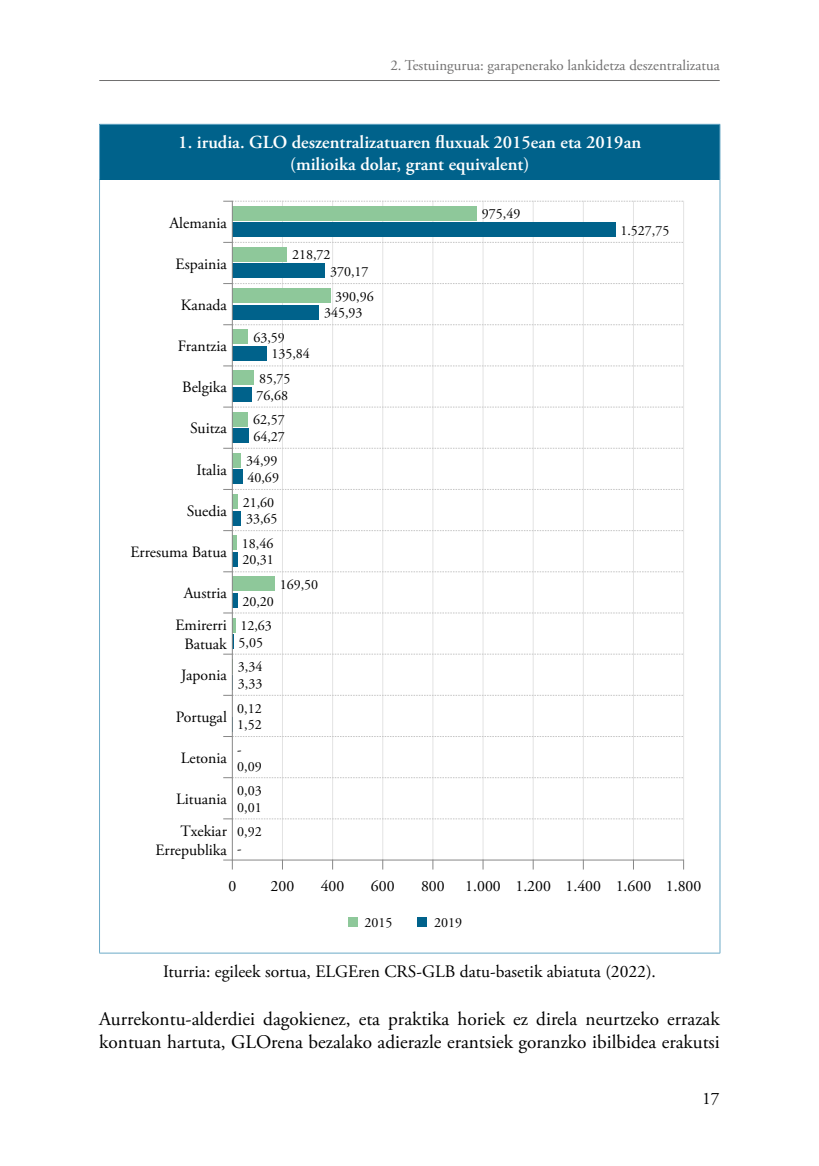
<style>
.page{position:relative;width:819px;height:1166px;background:#fff}
.page>*{position:absolute;margin:0;border:0;box-sizing:border-box;transform-origin:0 0}
.t1{font:19.25px/23.1px "Adobe Garamond Pro";color:#000}
.t2{font:600 18.38px/22.1px "Adobe Garamond Pro";color:#fff;text-align:center}
.t3{font:17.5px "Adobe Garamond Pro";color:#000}
.t4{font:15.75px/31.7px "Adobe Garamond Pro";color:#000}
.t5{font:14.88px "Adobe Garamond Pro";color:#706f6f}
.t6{font:14px/24.7px "Adobe Garamond Pro";color:#000}
</style>
<div class="page">
<hr style="left:99px;top:80px;width:620px;height:1px;background:#706f6f">
<div style="left:99px;top:124px;width:621px;height:55px;background:#00628b"></div>
<hr style="left:99px;top:124px;width:621px;height:1px;background:#6caac7">
<hr style="left:99px;top:125px;width:1px;height:54px;background:#6caac7">
<hr style="left:719px;top:125px;width:1px;height:54px;background:#6caac7">
<hr style="left:99px;top:179px;width:1px;height:774px;background:#6caac7">
<hr style="left:719px;top:179px;width:1px;height:774px;background:#6caac7">
<hr style="left:99px;top:953px;width:621px;height:1px;background:#6caac7">
<hr style="left:282px;top:201px;width:1px;height:659px;background:#e3e3e3">
<hr style="left:332px;top:201px;width:1px;height:659px;background:#e3e3e3">
<hr style="left:382px;top:201px;width:1px;height:659px;background:#e3e3e3">
<hr style="left:432px;top:201px;width:1px;height:659px;background:#e3e3e3">
<hr style="left:482px;top:201px;width:1px;height:659px;background:#e3e3e3">
<hr style="left:532px;top:201px;width:1px;height:659px;background:#e3e3e3">
<hr style="left:583px;top:201px;width:1px;height:659px;background:#e3e3e3">
<hr style="left:633px;top:201px;width:1px;height:659px;background:#e3e3e3">
<hr style="left:683px;top:201px;width:1px;height:659px;background:#e3e3e3">
<hr style="left:232px;top:859px;width:451px;height:1px;background:#878787">
<svg style="left:223px;top:859px;width:10px;height:10px"></svg>
<div style="left:232px;top:222px;width:383px;height:15px;background:#00628b"></div>
<div style="left:232px;top:263px;width:93px;height:15px;background:#00628b"></div>
<div style="left:232px;top:305px;width:87px;height:14px;background:#00628b"></div>
<div style="left:232px;top:346px;width:34px;height:15px;background:#00628b"></div>
<div style="left:232px;top:387px;width:19px;height:15px;background:#00628b"></div>
<div style="left:232px;top:428px;width:16px;height:15px;background:#00628b"></div>
<div style="left:232px;top:469px;width:10px;height:15px;background:#00628b"></div>
<div style="left:232px;top:511px;width:9px;height:14px;background:#00628b"></div>
<div style="left:232px;top:552px;width:5px;height:15px;background:#00628b"></div>
<div style="left:232px;top:593px;width:5px;height:15px;background:#00628b"></div>
<div style="left:232px;top:206px;width:245px;height:15px;background:#8ec89a"></div>
<div style="left:232px;top:247px;width:55px;height:15px;background:#8ec89a"></div>
<div style="left:232px;top:288px;width:98px;height:15px;background:#8ec89a"></div>
<div style="left:232px;top:329px;width:16px;height:15px;background:#8ec89a"></div>
<div style="left:232px;top:370px;width:22px;height:15px;background:#8ec89a"></div>
<div style="left:232px;top:412px;width:16px;height:14px;background:#8ec89a"></div>
<div style="left:232px;top:453px;width:9px;height:15px;background:#8ec89a"></div>
<div style="left:232px;top:494px;width:6px;height:15px;background:#8ec89a"></div>
<div style="left:232px;top:535px;width:5px;height:15px;background:#8ec89a"></div>
<div style="left:232px;top:576px;width:43px;height:15px;background:#8ec89a"></div>
<hr style="left:232px;top:618px;width:3px;height:14px;background:#8ec89a">
<svg style="left:223px;top:242px;width:460px;height:1px"></svg>
<svg style="left:223px;top:201px;width:460px;height:1px"></svg>
<svg style="left:223px;top:283px;width:460px;height:1px"></svg>
<svg style="left:223px;top:324px;width:460px;height:1px"></svg>
<svg style="left:223px;top:365px;width:460px;height:2px"></svg>
<svg style="left:223px;top:407px;width:460px;height:1px"></svg>
<svg style="left:223px;top:448px;width:460px;height:1px"></svg>
<svg style="left:223px;top:489px;width:460px;height:1px"></svg>
<svg style="left:223px;top:530px;width:460px;height:1px"></svg>
<svg style="left:223px;top:571px;width:460px;height:1px"></svg>
<svg style="left:223px;top:612px;width:460px;height:2px"></svg>
<svg style="left:223px;top:634px;width:460px;height:62px"></svg>
<svg style="left:223px;top:716px;width:460px;height:21px"></svg>
<svg style="left:223px;top:777px;width:460px;height:1px"></svg>
<svg style="left:223px;top:818px;width:460px;height:1px"></svg>
<hr style="left:232px;top:201px;width:1px;height:659px;background:#878787">
<div style="left:348px;top:917px;width:9px;height:10px;background:#8ec89a"></div>
<div style="left:417px;top:917px;width:10px;height:10px;background:#00628b"></div>
<p class="t5" style="left:390px;top:57px;width:331px">2. Testuingurua: garapenerako lankidetza deszentralizatua</p>
<p class="t2" style="left:178px;top:131px;width:464px">1. irudia. GLO deszentralizatuaren fluxuak 2015ean eta 2019an (milioika dolar, grant equivalent)</p>
<p class="t6" style="left:482px;top:202px;width:40px">975,49</p>
<p class="t6" style="left:330px;top:247px;width:40px;line-height:16.4px;text-indent:-38px">218,72<br>370,17</p>
<p class="t6" style="left:324px;top:288px;width:51px;line-height:16.4px;text-indent:11px">390,96<br>345,93</p>
<p class="t6" style="left:271px;top:330px;width:40px;line-height:16.4px;text-indent:-18px">63,59<br>135,84</p>
<p class="t6" style="left:259px;top:367px;width:33px">85,75</p>
<p class="t6" style="left:253px;top:408px;width:33px">62,57</p>
<p class="t4" style="left:169px;top:207px;width:59px">Alemania</p>
<p class="t4" style="left:175px;top:248px;width:53px">Espainia</p>
<p class="t4" style="left:181px;top:290px;width:48px">Kanada</p>
<p class="t4" style="left:178px;top:331px;width:50px">Frantzia</p>
<p class="t4" style="left:182px;top:372px;width:46px">Belgika</p>
<p class="t4" style="left:190px;top:413px;width:38px">Suitza</p>
<p class="t4" style="left:196px;top:454px;width:32px">Italia</p>
<p class="t4" style="left:187px;top:495px;width:42px">Suedia</p>
<p class="t4" style="left:130px;top:537px;width:98px">Erresuma Batua</p>
<p class="t4" style="left:175px;top:578px;width:53px;text-align:center">Austria<br>Emirerri</p>
<p class="t4" style="left:181px;top:628px;width:47px">Batuak<br>Japonia</p>
<p class="t4" style="left:176px;top:701px;width:52px">Portugal</p>
<p class="t4" style="left:181px;top:742px;width:48px">Letonia</p>
<p class="t4" style="left:176px;top:784px;width:52px">Lituania<br>Txekiar</p>
<p class="t4" style="left:155px;top:834px;width:73px">Errepublika</p>
<p class="t6" style="left:620px;top:218px;width:50px">1.527,75</p>
<p class="t6" style="left:256px;top:383px;width:33px">76,68</p>
<p class="t6" style="left:246px;top:424px;width:40px;text-align:center">64,27<br>34,99</p>
<p class="t6" style="left:243px;top:466px;width:38px;text-align:center">40,69<br>21,60</p>
<p class="t6" style="left:242px;top:507px;width:37px">33,65<br>18,46</p>
<p class="t6" style="left:242px;top:548px;width:33px">20,31</p>
<p class="t6" style="left:280px;top:573px;width:40px">169,50</p>
<p class="t6" style="left:240px;top:589px;width:35px">20,20<br>12,63</p>
<p class="t6" style="left:238px;top:630px;width:27px">5,05<br>3,34</p>
<p class="t6" style="left:237px;top:696px;width:26px">0,12</p>
<p class="t6" style="left:237px;top:738px;width:6px">-</p>
<p class="t6" style="left:237px;top:779px;width:26px">0,03</p>
<p class="t6" style="left:237px;top:820px;width:26px">0,92</p>
<p class="t6" style="left:238px;top:672px;width:26px">3,33</p>
<p class="t6" style="left:237px;top:713px;width:26px">1,52</p>
<p class="t6" style="left:237px;top:754px;width:26px">0,09</p>
<p class="t6" style="left:237px;top:795px;width:26px">0,01</p>
<p class="t6" style="left:237px;top:836px;width:6px">-</p>
<p class="t4" style="left:228px;top:870px;width:9px">0</p>
<p class="t4" style="left:270px;top:870px;width:25px">200</p>
<p class="t4" style="left:321px;top:870px;width:25px">400</p>
<p class="t4" style="left:371px;top:870px;width:25px">600</p>
<p class="t4" style="left:421px;top:870px;width:25px">800</p>
<p class="t4" style="left:465px;top:870px;width:237px">1.000 1.200 1.400 1.600 1.800</p>
<p class="t6" style="left:364px;top:911px;width:29px">2015</p>
<p class="t6" style="left:434px;top:911px;width:29px">2019</p>
<p class="t3" style="left:163px;top:961px;width:494px">Iturria: egileek sortua, ELGEren CRS-GLB datu-basetik abiatuta (2022).</p>
<p class="t1" style="left:99px;top:1008px;width:622px">Aurrekontu-alderdiei dagokienez, eta praktika horiek ez direla neurtzeko errazak kontuan hartuta, GLOrena bezalako adierazle erantsiek goranzko ibilbidea erakutsi</p>
<p class="t3" style="left:702px;top:1088px;width:19px">17</p>
</div>
